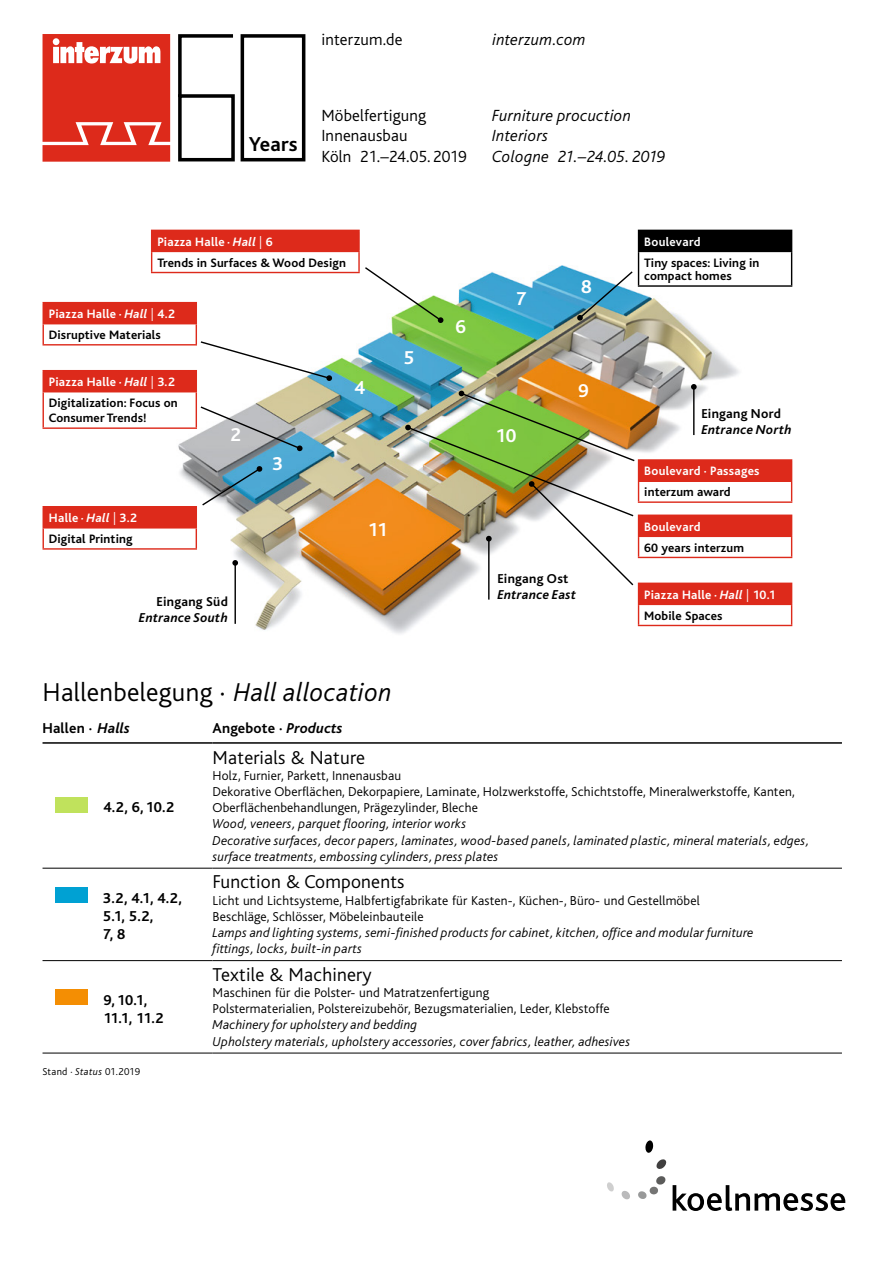
<style>
.page{position:relative;width:893px;height:1263px;background:#fff}
.page>*{position:absolute;margin:0;border:0;box-sizing:border-box;transform-origin:0 0}
.t1{font:300 27px "Bliss";letter-spacing:.01em;color:#000}
.t2{font:700 21.15px "Bliss";letter-spacing:.005em;color:#000}
.t3{font:300 19.5px "Bliss";letter-spacing:.01em;color:#000}
.t4{font:700 19.5px "Bliss";color:#fff}
.t5{font:italic 300 16.95px/20.2px "Bliss";letter-spacing:.01em;color:#000}
.t6{font:300 16.95px/20.2px "Bliss";letter-spacing:.005em;color:#000}
.t7{font:700 15px/18px "Bliss";letter-spacing:.01em;color:#000}
.t8{font:italic 300 13.5px/16.2px "Bliss";letter-spacing:.01em;color:#000}
.t9{font:300 13.5px/16.2px "Bliss";letter-spacing:.01em;color:#000}
.t10{font:italic 700 13.5px "Bliss";letter-spacing:.02em;color:#000}
.t11{font:700 13.5px "Bliss";letter-spacing:.015em;color:#000}
.t12{font:700 12.75px/21.1px "Bliss";letter-spacing:.01em;color:#000}
.t13{font:700 12.75px/21.1px "Bliss";letter-spacing:.02em;color:#fff}
.t14{font:300 10.5px "Bliss";letter-spacing:.015em;color:#000}
.s1{color:#fff}
.s2{font-style:italic;color:#fff}
.s3{font-weight:300;color:#fff}
.s4{font-style:italic}
.s5{font-weight:300}
.s6{color:#000}
</style>
<div class="page">
<svg style="left:621px;top:1191px;width:9px;height:9px"></svg>
<svg style="left:607px;top:1182px;width:7px;height:10px"></svg>
<svg style="left:638px;top:1176px;width:28px;height:23px"></svg>
<svg style="left:645px;top:1140px;width:9px;height:13px"></svg>
<svg style="left:656px;top:1159px;width:11px;height:10px"></svg>
<svg style="left:673px;top:1185px;width:172px;height:26px"></svg>
<hr style="left:43px;top:868px;width:170px;height:1px;background:#000">
<hr style="left:213px;top:868px;width:629px;height:1px;background:#000">
<hr style="left:43px;top:960px;width:170px;height:1px;background:#000">
<hr style="left:213px;top:960px;width:629px;height:1px;background:#000">
<hr style="left:43px;top:1053px;width:170px;height:1px;background:#000">
<hr style="left:213px;top:1053px;width:629px;height:1px;background:#000">
<hr style="left:43px;top:742px;width:170px;height:2px;background:#000">
<hr style="left:213px;top:742px;width:629px;height:2px;background:#000">
<div style="left:55px;top:797px;width:33px;height:15px;background:#c0e25c"></div>
<div style="left:55px;top:888px;width:33px;height:15px;background:#00a1d3"></div>
<div style="left:55px;top:989px;width:33px;height:15px;background:#f48e03"></div>
<svg style="left:43px;top:34px;width:127px;height:128px;background:#e1483b"></svg>
<div style="left:241px;top:34px;width:64px;height:127px;border:4px solid #000"></div>
<div style="left:178px;top:94px;width:57px;height:67px;border:4px solid #000"></div>
<svg style="left:178px;top:34px;width:57px;height:67px"></svg>
<img style="left:64px;top:229px;width:729px;height:405px">
<svg style="left:363px;top:266px;width:81px;height:57px"></svg>
<div style="left:152px;top:230px;width:207px;height:21px;background:#dd2a1b"></div>
<hr style="left:151px;top:230px;width:209px;height:1px;background:#dd2a1b">
<hr style="left:358px;top:231px;width:2px;height:20px;background:#dd2a1b">
<hr style="left:151px;top:251px;width:209px;height:1px;background:#dd2a1b">
<svg style="left:151px;top:231px;width:1px;height:41px"></svg>
<hr style="left:358px;top:252px;width:2px;height:20px;background:#dd2a1b">
<hr style="left:151px;top:272px;width:209px;height:1px;background:#dd2a1b">
<div style="left:43px;top:303px;width:153px;height:21px;background:#dd2a1b"></div>
<hr style="left:43px;top:302px;width:154px;height:1px;background:#dd2a1b">
<svg style="left:43px;top:324px;width:1px;height:20px"></svg>
<hr style="left:43px;top:344px;width:154px;height:1px;background:#dd2a1b">
<div style="left:43px;top:507px;width:153px;height:21px;background:#dd2a1b"></div>
<hr style="left:43px;top:506px;width:154px;height:1px;background:#dd2a1b">
<svg style="left:43px;top:528px;width:1px;height:20px"></svg>
<svg style="left:196px;top:466px;width:67px;height:82px"></svg>
<hr style="left:43px;top:548px;width:154px;height:2px;background:#dd2a1b">
<div style="left:639px;top:230px;width:153px;height:21px;background:#000"></div>
<hr style="left:638px;top:252px;width:1px;height:33px;background:#000">
<hr style="left:791px;top:252px;width:1px;height:33px;background:#000">
<hr style="left:638px;top:285px;width:154px;height:2px;background:#000">
<hr style="left:638px;top:230px;width:154px;height:1px;background:#000">
<svg style="left:638px;top:231px;width:1px;height:20px"></svg>
<hr style="left:638px;top:251px;width:154px;height:1px;background:#000">
<svg style="left:577px;top:270px;width:57px;height:51px"></svg>
<div style="left:639px;top:515px;width:153px;height:21px;background:#dd2a1b"></div>
<hr style="left:638px;top:514px;width:154px;height:2px;background:#dd2a1b">
<hr style="left:638px;top:536px;width:154px;height:1px;background:#dd2a1b">
<svg style="left:791px;top:537px;width:1px;height:20px"></svg>
<hr style="left:638px;top:557px;width:154px;height:1px;background:#dd2a1b">
<div style="left:639px;top:583px;width:153px;height:21px;background:#dd2a1b"></div>
<hr style="left:638px;top:604px;width:154px;height:1px;background:#dd2a1b">
<svg style="left:791px;top:605px;width:1px;height:20px"></svg>
<hr style="left:638px;top:625px;width:154px;height:1px;background:#dd2a1b">
<div style="left:43px;top:371px;width:153px;height:21px;background:#dd2a1b"></div>
<hr style="left:43px;top:370px;width:154px;height:1px;background:#dd2a1b">
<svg style="left:196px;top:303px;width:136px;height:88px"></svg>
<hr style="left:43px;top:391px;width:154px;height:1px;background:#dd2a1b">
<hr style="left:43px;top:392px;width:1px;height:35px;background:#dd2a1b">
<hr style="left:196px;top:392px;width:1px;height:35px;background:#dd2a1b">
<hr style="left:43px;top:427px;width:154px;height:2px;background:#dd2a1b">
<div style="left:639px;top:460px;width:153px;height:21px;background:#dd2a1b"></div>
<hr style="left:638px;top:459px;width:154px;height:2px;background:#dd2a1b">
<hr style="left:638px;top:480px;width:154px;height:2px;background:#dd2a1b">
<svg style="left:791px;top:482px;width:1px;height:19px"></svg>
<hr style="left:638px;top:501px;width:154px;height:2px;background:#dd2a1b">
<svg style="left:199px;top:405px;width:104px;height:46px;background:#b5bbbc"></svg>
<hr style="left:234px;top:563px;width:2px;height:61px;background:#000">
<svg style="left:232px;top:560px;width:6px;height:6px"></svg>
<img style="left:406px;top:392px;width:233px;height:233px">
<hr style="left:693px;top:387px;width:1px;height:48px;background:#000">
<svg style="left:691px;top:384px;width:6px;height:6px"></svg>
<h2 class="t2" style="left:249px;top:133px;width:50px">Years</h2>
<p class="t6" style="left:322px;top:30px;width:83px">interzum.de</p>
<p class="t6" style="left:321px;top:106px;width:147px">Möbelfertigung<br>Innenausbau<br>Köln 21.–24.05. 2019</p>
<p class="t5" style="left:492px;top:30px;width:95px">interzum.com</p>
<p class="t5" style="left:492px;top:106px;width:175px">Furniture procuction<br>Interiors<br>Cologne 21.–24.05. 2019</p>
<p class="t12" style="left:157px;top:231px;width:190px"><span class="s1">Piazza Halle</span> <span class="s2">· Hall</span> <span class="s3">|</span> <span class="s1">6<br></span>Trends in Surfaces &amp; Wood Design</p>
<p class="t12" style="left:49px;top:304px;width:128px"><span class="s1">Piazza Halle</span> <span class="s2">· Hall</span> <span class="s3">|</span> <span class="s1">4.2<br></span>Disruptive Materials</p>
<p class="t12" style="left:49px;top:372px;width:130px"><span class="s1">Piazza Halle</span> <span class="s2">· Hall</span> <span class="s3">|</span> <span class="s1">3.2<br></span>Digitalization: Focus on</p>
<p class="t12" style="left:49px;top:408px;width:99px">Consumer Trends!</p>
<h3 class="t4" style="left:231px;top:425px;width:12px">2</h3>
<h3 class="t4" style="left:272px;top:453px;width:12px">3</h3>
<h3 class="t4" style="left:354px;top:377px;width:12px">4</h3>
<p class="t12" style="left:49px;top:508px;width:90px"><span class="s1">Halle</span> <span class="s2">· Hall</span> <span class="s3">|</span> <span class="s1">3.2<br></span>Digital Printing</p>
<h3 class="t4" style="left:368px;top:520px;width:21px">11</h3>
<h3 class="t4" style="left:403px;top:347px;width:12px">5</h3>
<p class="t11" style="left:157px;top:595px;width:73px">Eingang Süd</p>
<p class="t10" style="left:139px;top:611px;width:90px">Entrance South</p>
<h1 class="t1" style="left:43px;top:678px;width:351px">Hallenbelegung · <span class="s4">Hall allocation</span></h1>
<p class="t7" style="left:43px;top:720px;width:89px">Hallen · <span class="s4">Halls</span></p>
<p class="t7" style="left:213px;top:720px;width:132px">Angebote · <span class="s4">Products</span></p>
<h3 class="t4" style="left:456px;top:317px;width:12px">6</h3>
<h3 class="t4" style="left:516px;top:288px;width:12px">7</h3>
<h3 class="t4" style="left:496px;top:425px;width:22px">10</h3>
<h3 class="t4" style="left:581px;top:276px;width:12px">8</h3>
<h3 class="t4" style="left:578px;top:380px;width:12px">9</h3>
<p class="t11" style="left:497px;top:572px;width:73px">Eingang Ost</p>
<p class="t10" style="left:497px;top:588px;width:80px">Entrance East</p>
<p class="t13" style="left:644px;top:231px;width:58px">Boulevard</p>
<p class="t12" style="left:644px;top:256px;width:117px;line-height:13.5px">Tiny spaces: Living in compact homes</p>
<p class="t11" style="left:701px;top:407px;width:81px">Eingang Nord</p>
<p class="t10" style="left:701px;top:423px;width:92px">Entrance North</p>
<p class="t13" style="left:644px;top:461px;width:117px">Boulevard · Passages</p>
<p class="t12" style="left:644px;top:482px;width:88px">interzum award</p>
<p class="t13" style="left:644px;top:516px;width:58px">Boulevard</p>
<p class="t12" style="left:644px;top:537px;width:101px">60 years interzum</p>
<p class="t13" style="left:644px;top:584px;width:133px">Piazza Halle <span class="s4">· Hall</span> <span class="s5">|</span> 10.1<br><span class="s6">Mobile Spaces</span></p>
<p class="t7" style="left:103px;top:799px;width:72px">4.2, 6, 10.2</p>
<p class="t7" style="left:103px;top:889px;width:81px">3.2, 4.1, 4.2,<br>5.1, 5.2,<br>7, 8</p>
<p class="t7" style="left:103px;top:991px;width:62px">9, 10.1,<br>11.1, 11.2</p>
<p class="t14" style="left:43px;top:1066px;width:99px">Stand · <span class="s4">Status</span> 01.2019</p>
<h3 class="t3" style="left:213px;top:747px;width:154px">Materials &amp; Nature</h3>
<p class="t9" style="left:213px;top:767px;width:584px">Holz, Furnier, Parkett, Innenausbau<br>Dekorative Oberflächen, Dekorpapiere, Laminate, Holzwerkstoffe, Schichtstoffe, Mineralwerkstoffe, Kanten,<br>Oberflächenbehandlungen, Prägezylinder, Bleche</p>
<p class="t8" style="left:213px;top:816px;width:598px">Wood, veneers, parquet flooring, interior works<br>Decorative surfaces, decor papers, laminates, wood-based panels, laminated plastic, mineral materials, edges, surface treatments, embossing cylinders, press plates</p>
<h3 class="t3" style="left:213px;top:872px;width:193px">Function &amp; Components</h3>
<p class="t9" style="left:213px;top:892px;width:489px">Licht und Lichtsysteme, Halbfertigfabrikate für Kasten-, Küchen-, Büro- und Gestellmöbel<br>Beschläge, Schlösser, Möbeleinbauteile</p>
<p class="t8" style="left:213px;top:925px;width:542px">Lamps and lighting systems, semi-finished products for cabinet, kitchen, office and modular furniture fittings, locks, built-in parts</p>
<h3 class="t3" style="left:213px;top:964px;width:161px">Textile &amp; Machinery</h3>
<p class="t9" style="left:213px;top:985px;width:399px">Maschinen für die Polster- und Matratzenfertigung<br>Polstermaterialien, Polstereizubehör, Bezugsmaterialien, Leder, Klebstoffe</p>
<p class="t8" style="left:213px;top:1017px;width:419px">Machinery for upholstery and bedding<br>Upholstery materials, upholstery accessories, cover fabrics, leather, adhesives</p>
</div>
